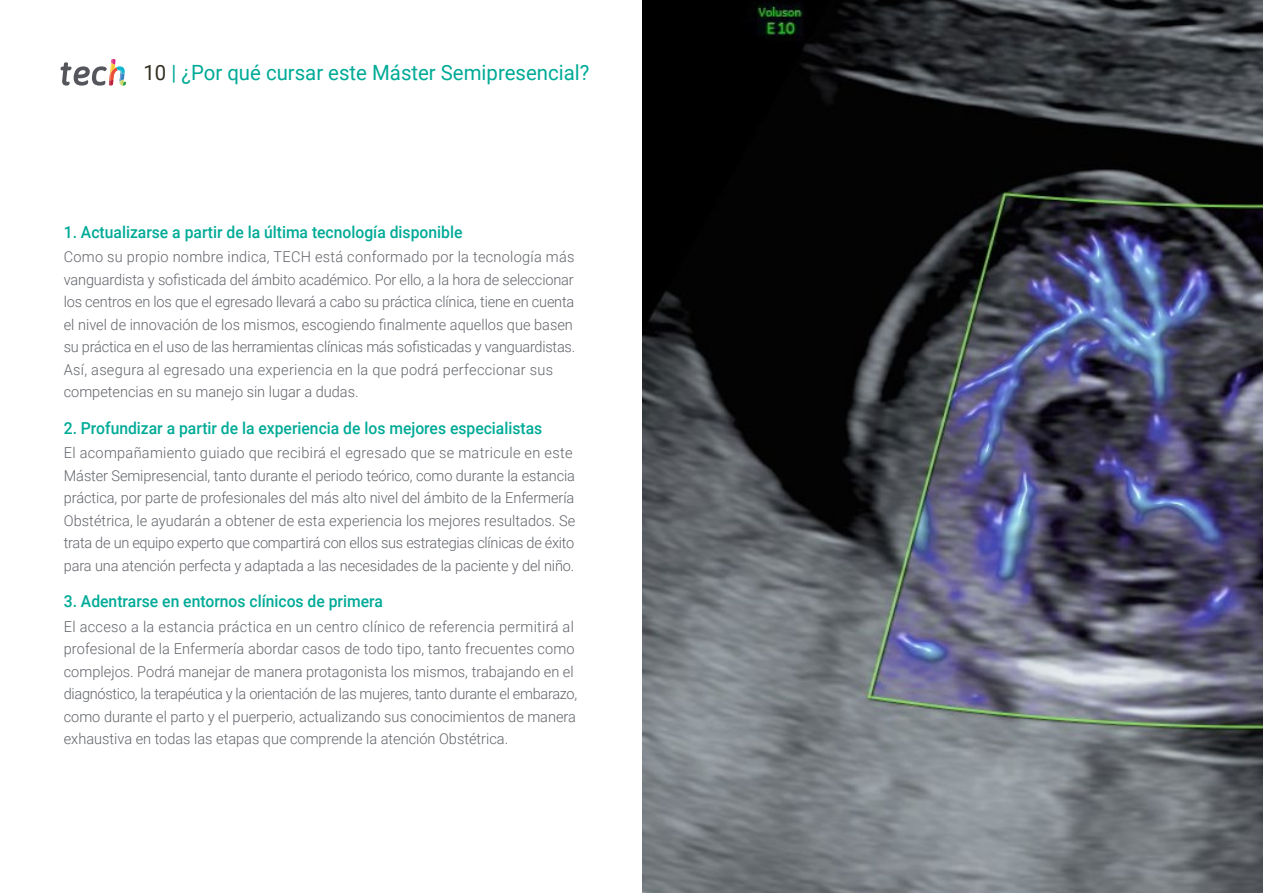
<style>
.page{position:relative;width:1263px;height:893px;background:#fff}
.page>*{position:absolute;margin:0;border:0;box-sizing:border-box;transform-origin:0 0}
.t1{font:21px "Roboto";color:#00aa97}
.t2{font:500 16.5px "Roboto";color:#00aa97;scale:.95 1}
.t3{font:300 15px/22.5px "Roboto";color:#61646a}
.s1{color:#312e20}
</style>
<div class="page">
<svg style="left:61px;top:59px;width:65px;height:27px"></svg>
<img style="left:642px;top:0;width:621px;height:893px">
<h1 class="t1" style="left:144px;top:57px;width:447px"><span class="s1">10</span> | ¿Por qué cursar este Máster Semipresencial?</h1>
<p class="t2" style="left:64px;top:220px;width:421px">1. Actualizarse a partir de la última tecnología disponible</p>
<p class="t3" style="left:64px;top:245px;width:513px">Como su propio nombre indica, TECH está conformado por la tecnología más vanguardista y sofisticada del ámbito académico. Por ello, a la hora de seleccionar los centros en los que el egresado llevará a cabo su práctica clínica, tiene en cuenta el nivel de innovación de los mismos, escogiendo finalmente aquellos que basen su práctica en el uso de las herramientas clínicas más sofisticadas y vanguardistas.<br>Así, asegura al egresado una experiencia en la que podrá perfeccionar sus competencias en su manejo sin lugar a dudas.</p>
<p class="t2" style="left:64px;top:416px;width:505px">2. Profundizar a partir de la experiencia de los mejores especialistas</p>
<p class="t3" style="left:64px;top:441px;width:513px">El acompañamiento guiado que recibirá el egresado que se matricule en este Máster Semipresencial, tanto durante el periodo teórico, como durante la estancia práctica, por parte de profesionales del más alto nivel del ámbito de la Enfermería Obstétrica, le ayudarán a obtener de esta experiencia los mejores resultados. Se trata de un equipo experto que compartirá con ellos sus estrategias clínicas de éxito para una atención perfecta y adaptada a las necesidades de la paciente y del niño.</p>
<p class="t2" style="left:64px;top:590px;width:337px">3. Adentrarse en entornos clínicos de primera</p>
<p class="t3" style="left:64px;top:614px;width:515px">El acceso a la estancia práctica en un centro clínico de referencia permitirá al profesional de la Enfermería abordar casos de todo tipo, tanto frecuentes como complejos. Podrá manejar de manera protagonista los mismos, trabajando en el diagnóstico, la terapéutica y la orientación de las mujeres, tanto durante el embarazo, como durante el parto y el puerperio, actualizando sus conocimientos de manera exhaustiva en todas las etapas que comprende la atención Obstétrica.</p>
</div>
